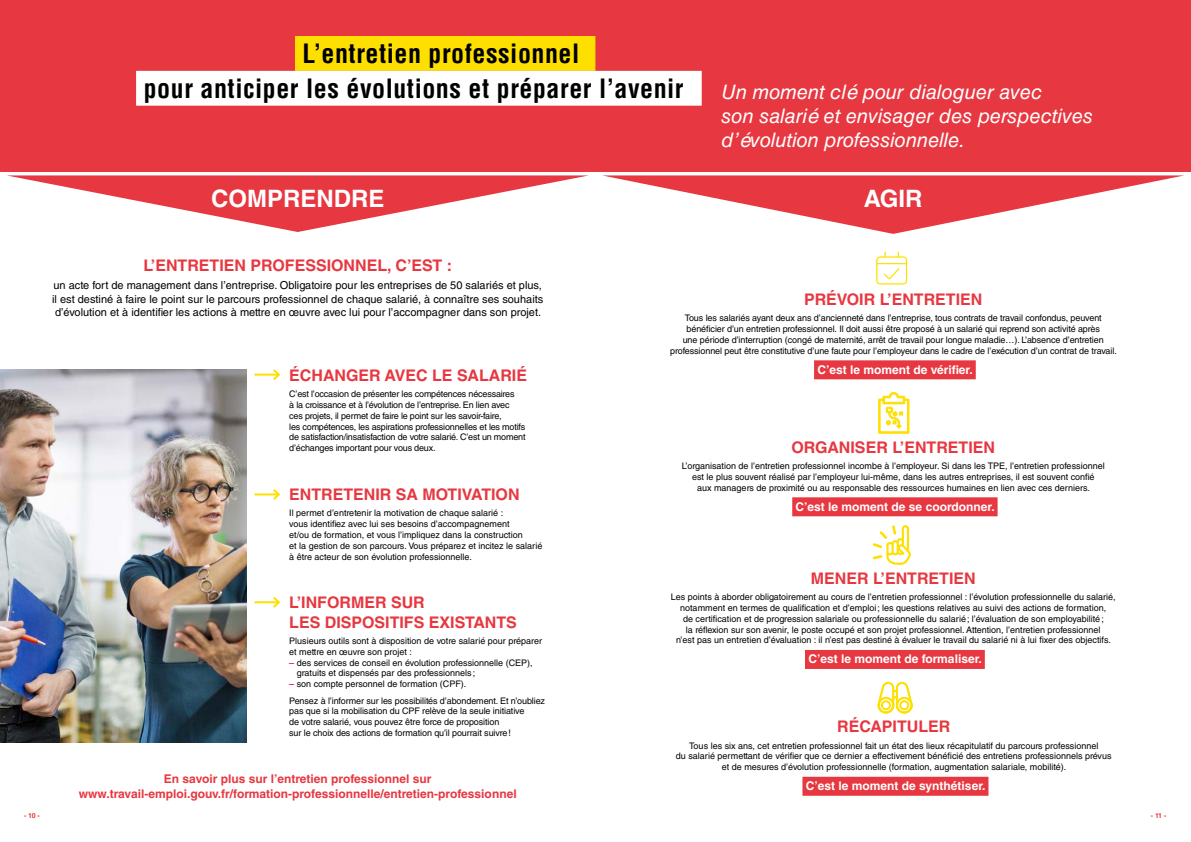
<style>
.page{position:relative;width:1191px;height:842px;background:#fff}
.page>*{position:absolute;margin:0;border:0;box-sizing:border-box;transform-origin:0 0}
.t1{font:700 condensed 26px/34.8px "Helvetica LT Std";letter-spacing:.02em;color:#000}
.t2{font:700 24px "Helvetica LT Std";color:#fff}
.t3{font:italic 20px/24px "Helvetica LT Std";color:#fff}
.t4{font:700 16px/19.2px "Helvetica LT Std";color:#e73740}
.t5{font:700 12px/14.4px "Helvetica LT Std";color:#e73740;text-align:center}
.t6{font:700 12px "Helvetica LT Std";color:#fff}
.t7{font:11px/13.2px "Helvetica LT Std";color:#000;text-align:justify}
.t8{font:9px/10.8px "Helvetica LT Std";color:#000}
.t9{font:9px/10.8px "Helvetica LT Std";letter-spacing:-.02em;color:#000}
.t10{font:700 7px "Helvetica LT Std";color:#e73740}
.s1{font-weight:700;color:#e73740}
</style>
<div class="page">
<div style="left:0;top:0;width:1191px;height:171px;background:#e73740"></div>
<div style="left:296px;top:37px;width:298px;height:33px;background:#fee000"></div>
<div style="left:295px;top:36px;width:300px;height:35px;border:2px solid #fee000"></div>
<div style="left:137px;top:72px;width:563px;height:33px;background:#fff"></div>
<div style="left:136px;top:71px;width:565px;height:35px;border:2px solid #fff"></div>
<div style="left:814px;top:360px;width:161px;height:19px;background:#e73740"></div>
<div style="left:792px;top:497px;width:205px;height:19px;background:#e73740"></div>
<svg style="left:602px;top:175px;width:582px;height:59px"></svg>
<svg style="left:7px;top:175px;width:582px;height:57px"></svg>
<div style="left:805px;top:650px;width:179px;height:19px;background:#e73740"></div>
<div style="left:802px;top:777px;width:186px;height:19px;background:#e73740"></div>
<svg style="left:872px;top:525px;width:39px;height:40px"></svg>
<svg style="left:875px;top:251px;width:33px;height:34px"></svg>
<svg style="left:878px;top:392px;width:31px;height:41px"></svg>
<svg style="left:877px;top:682px;width:35px;height:32px"></svg>
<hr style="left:254px;top:493px;width:25px;height:2px;background:#fee000">
<svg style="left:271px;top:489px;width:10px;height:11px"></svg>
<hr style="left:254px;top:374px;width:25px;height:2px;background:#fee000">
<svg style="left:271px;top:369px;width:10px;height:11px"></svg>
<hr style="left:254px;top:601px;width:25px;height:2px;background:#fee000">
<svg style="left:271px;top:597px;width:10px;height:11px"></svg>
<img style="left:0;top:369px;width:247px;height:373px">
<h1 class="t1" style="left:144px;top:36px;width:541px;text-indent:159px">L’entretien professionnel<br>pour anticiper les évolutions et préparer l’avenir</h1>
<h3 class="t3" style="left:721px;top:79px;width:373px">Un moment clé pour dialoguer avec<br>son salarié et envisager des perspectives d’évolution professionnelle.</h3>
<h2 class="t2" style="left:211px;top:184px;width:175px">COMPRENDRE</h2>
<h2 class="t2" style="left:864px;top:184px;width:60px">AGIR</h2>
<h3 class="t4" style="left:143px;top:255px;width:310px">L’ENTRETIEN PROFESSIONNEL, C’EST :</h3>
<p class="t7" style="left:52px;top:279px;width:493px">un acte fort de management dans l’entreprise. Obligatoire pour les entreprises de 50 salariés et plus, il est destiné à faire le point sur le parcours professionnel de chaque salarié, à connaître ses souhaits d’évolution et à identifier les actions à mettre en œuvre avec lui pour l’accompagner dans son projet.</p>
<h3 class="t4" style="left:804px;top:289px;width:180px">PRÉVOIR L’ENTRETIEN</h3>
<p class="t8" style="left:670px;top:313px;width:448px;text-align:center">Tous les salariés ayant deux ans d’ancienneté dans l’entreprise, tous contrats de travail confondus, peuvent bénéficier d’un entretien professionnel. Il doit aussi être proposé à un salarié qui reprend son activité après<br>une période d’interruption (congé de maternité, arrêt de travail pour longue maladie…). L’absence d’entretien professionnel peut être constitutive d’une faute pour l’employeur dans le cadre de l’exécution d’un contrat de travail.</p>
<h3 class="t6" style="left:817px;top:362px;width:157px">C’est le moment de vérifier.</h3>
<h3 class="t4" style="left:289px;top:365px;width:239px">ÉCHANGER AVEC LE SALARIÉ</h3>
<p class="t9" style="left:289px;top:389px;width:238px">C’est l’occasion de présenter les compétences nécessaires<br>à la croissance et à l’évolution de l’entreprise. En lien avec<br>ces projets, il permet de faire le point sur les savoir-faire,<br>les compétences, les aspirations professionnelles et les motifs de satisfaction/insatisfaction de votre salarié. C’est un moment d’échanges important pour vous deux.</p>
<h3 class="t4" style="left:289px;top:484px;width:232px">ENTRETENIR SA MOTIVATION</h3>
<p class="t8" style="left:289px;top:508px;width:255px">Il permet d’entretenir la motivation de chaque salarié :<br>vous identifiez avec lui ses besoins d’accompagnement<br>et/ou de formation, et vous l’impliquez dans la construction<br>et la gestion de son parcours. Vous préparez et incitez le salarié à être acteur de son évolution professionnelle.</p>
<h3 class="t4" style="left:289px;top:593px;width:229px">L’INFORMER SUR<br>LES DISPOSITIFS EXISTANTS</h3>
<p class="t8" style="left:289px;top:635px;width:254px">Plusieurs outils sont à disposition de votre salarié pour préparer et mettre en œuvre son projet :</p>
<p class="t8" style="left:297px;top:657px;width:237px;text-indent:-8px"><span class="s1">–</span> des services de conseil en évolution professionnelle (CEP), gratuits et dispensés par des professionnels;</p>
<p class="t8" style="left:289px;top:676px;width:257px;line-height:16.5px"><span class="s1">–</span> son compte personnel de formation (CPF).<br>Pensez à l’informer sur les possibilités d’abondement. Et n’oubliez</p>
<p class="t8" style="left:289px;top:706px;width:237px">pas que si la mobilisation du CPF relève de la seule initiative de votre salarié, vous pouvez être force de proposition<br>sur le choix des actions de formation qu’il pourrait suivre!</p>
<h3 class="t4" style="left:791px;top:437px;width:205px">ORGANISER L’ENTRETIEN</h3>
<p class="t8" style="left:682px;top:461px;width:424px;text-align:center">L’organisation de l’entretien professionnel incombe à l’employeur. Si dans les TPE, l’entretien professionnel est le plus souvent réalisé par l’employeur lui-même, dans les autres entreprises, il est souvent confié<br>aux managers de proximité ou au responsable des ressources humaines en lien avec ces derniers.</p>
<h3 class="t6" style="left:795px;top:499px;width:201px">C’est le moment de se coordonner.</h3>
<h3 class="t4" style="left:810px;top:568px;width:166px">MENER L’ENTRETIEN</h3>
<p class="t8" style="left:671px;top:592px;width:446px;text-align:center">Les points à aborder obligatoirement au cours de l’entretien professionnel : l’évolution professionnelle du salarié, notamment en termes de qualification et d’emploi; les questions relatives au suivi des actions de formation,<br>de certification et de progression salariale ou professionnelle du salarié; l’évaluation de son employabilité;<br>la réflexion sur son avenir, le poste occupé et son projet professionnel. Attention, l’entretien professionnel<br>n’est pas un entretien d’évaluation : il n’est pas destiné à évaluer le travail du salarié ni à lui fixer des objectifs.</p>
<h3 class="t6" style="left:808px;top:652px;width:175px">C’est le moment de formaliser.</h3>
<h3 class="t4" style="left:837px;top:717px;width:115px">RÉCAPITULER</h3>
<p class="t8" style="left:676px;top:740px;width:437px;text-align:center">Tous les six ans, cet entretien professionnel fait un état des lieux récapitulatif du parcours professionnel<br>du salarié permettant de vérifier que ce dernier a effectivement bénéficié des entretiens professionnels prévus et de mesures d’évolution professionnelle (formation, augmentation salariale, mobilité).</p>
<h3 class="t6" style="left:806px;top:779px;width:181px">C’est le moment de synthétiser.</h3>
<h3 class="t5" style="left:79px;top:771px;width:439px">En savoir plus sur l’entretien professionnel sur www.travail-emploi.gouv.fr/formation-professionnelle/entretien-professionnel</h3>
<p class="t10" style="left:24px;top:811px;width:17px">- 10 -</p>
<p class="t10" style="left:1150px;top:811px;width:17px">- 11 -</p>
</div>
